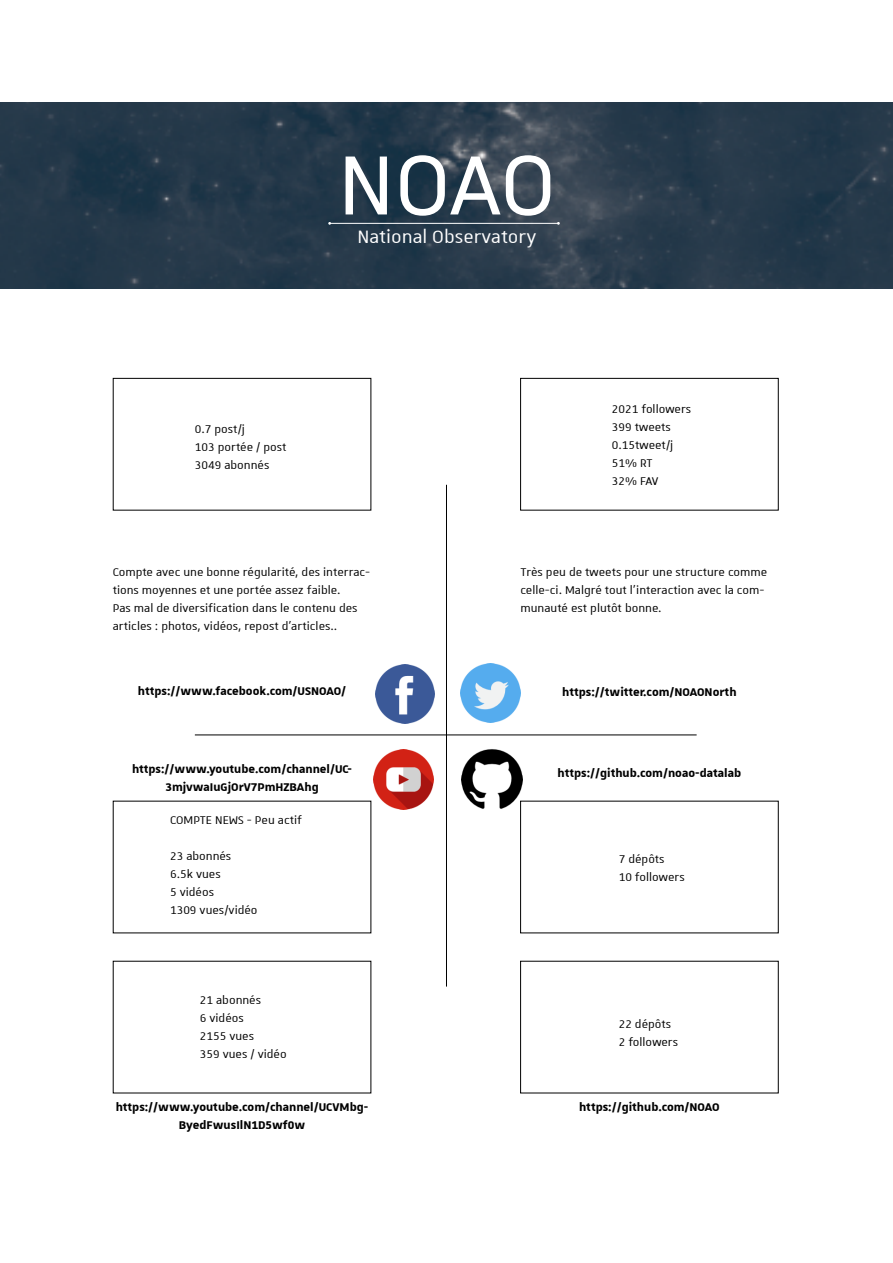
<style>
.page{position:relative;width:893px;height:1263px;background:#fff}
.page>*{position:absolute;margin:0;border:0;box-sizing:border-box;transform-origin:0 0}
.t1{font:114px "Unistra A";color:#fff}
.t2{font:24px "Unistra A";color:#fff}
.t3{font:15px/18px "Unistra A";color:#000}
.t4{font:700 15px/18px "Unistra A";color:#000;text-align:center}
</style>
<div class="page">
<hr style="left:446px;top:485px;width:1px;height:501px;background:#000">
<hr style="left:195px;top:734px;width:502px;height:1px;background:#000">
<img style="left:375px;top:665px;width:59px;height:59px">
<img style="left:461px;top:663px;width:59px;height:60px">
<img style="left:373px;top:749px;width:60px;height:60px">
<img style="left:462px;top:749px;width:61px;height:60px">
<div style="left:520px;top:378px;width:258px;height:132px;border:1px solid #000"></div>
<div style="left:113px;top:378px;width:258px;height:132px;border:1px solid #000"></div>
<img style="left:0;top:102px;width:893px;height:186px">
<hr style="left:330px;top:223px;width:228px;height:1px;background:#fff">
<h1 class="t1" style="left:338px;top:125px;width:220px">NOAO</h1>
<h2 class="t2" style="left:357px;top:224px;width:180px">National Observatory</h2>
<p class="t3" style="left:195px;top:420px;width:93px">0.7 post/j<br>103 portée / post<br>3049 abonnés</p>
<p class="t3" style="left:612px;top:400px;width:81px">2021 followers<br>399 tweets<br>0.15tweet/j<br>51% RT<br>32% FAV</p>
<p class="t3" style="left:113px;top:562px;width:259px">Compte avec une bonne régularité, des interrac&shy;tions moyennes et une portée assez faible.<br>Pas mal de diversification dans le contenu des articles : photos, vidéos, repost d’articles..</p>
<p class="t3" style="left:520px;top:562px;width:248px">Très peu de tweets pour une structure comme celle-ci. Malgré tout l’interaction avec la com&shy;munauté est plutôt bonne.</p>
<p class="t4" style="left:138px;top:682px;width:210px">https://www.facebook.com/USNOAO/</p>
<p class="t4" style="left:562px;top:683px;width:176px">https://twitter.com/NOAONorth</p>
<p class="t4" style="left:132px;top:759px;width:222px">https://www.youtube.com/channel/UC-<br>3mjvwaIuGjOrV7PmHZBAhg</p>
<p class="t3" style="left:170px;top:811px;width:134px">COMPTE NEWS - Peu actif</p>
<p class="t3" style="left:170px;top:847px;width:89px">23 abonnés<br>6.5k vues<br>5 vidéos<br>1309 vues/vidéo</p>
<p class="t3" style="left:200px;top:991px;width:88px">21 abonnés<br>6 vidéos<br>2155 vues<br>359 vues / vidéo</p>
<p class="t4" style="left:116px;top:1098px;width:254px">https://www.youtube.com/channel/UCVMbg-<br>ByedFwusIlN1D5wf0w</p>
<p class="t4" style="left:558px;top:763px;width:185px">https://github.com/noao-datalab</p>
<p class="t3" style="left:619px;top:849px;width:68px">7 dépôts<br>10 followers</p>
<p class="t3" style="left:619px;top:1014px;width:61px">22 dépôts<br>2 followers</p>
<p class="t4" style="left:579px;top:1098px;width:142px">https://github.com/NOAO</p>
</div>
